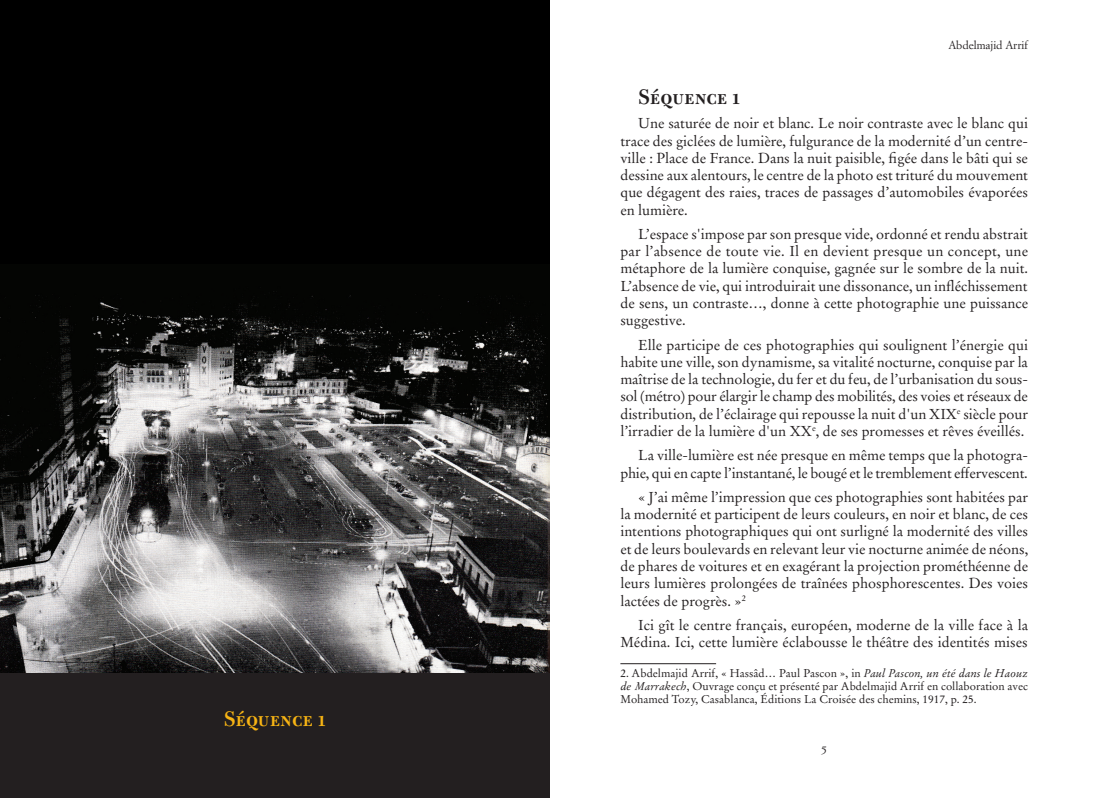
<style>
.page{position:relative;width:1099px;height:798px;background:#fff}
.page>*{position:absolute;margin:0;border:0;box-sizing:border-box;transform-origin:0 0}
.G_titre_centré18{font:600 22.5px "Bulmer MT Std";letter-spacing:.015em;color:#f7b414}
.Texte_N{font:600 22.5px "Bulmer MT Std";letter-spacing:.015em;color:#231f20}
.Texte_N-2{font:14.38px/17.2px "Stempel Garamond LT Std";letter-spacing:-.005em;color:#231f20;text-align:justify}
.Note_bat{font:11.25px/13.1px "Stempel Garamond LT Std";color:#231f20;text-align:justify}
.t1{font:11.25px "Simoncini Garamond Std";color:#231f20}
.s1{font-style:italic}
</style>
<div class="page">
<div style="left:0;top:562px;width:549px;height:235px;background:#231f20"></div>
<hr style="left:620px;top:663px;width:96px;height:1px;background:#231f20">
<div style="left:0;top:0;width:549px;height:672px;background:#000"></div>
<img style="left:0;top:291px;width:549px;height:381px">
<p class="G_titre_centré18" style="left:224px;top:706px;width:103px">Séquence 1</p>
<p class="t1" style="left:948px;top:39px;width:81px">Abdelmajid Arrif</p>
<p class="Texte_N" style="left:638px;top:85px;width:103px">Séquence 1</p>
<p class="Texte_N-2" style="left:620px;top:115px;width:409px;text-indent:18px">Une saturée de noir et blanc. Le noir contraste avec le blanc qui trace des giclées de lumière, fulgurance de la modernité d’un centre&shy;ville : Place de France. Dans la nuit paisible, figée dans le bâti qui se dessine aux alentours, le centre de la photo est trituré du mouvement que dégagent des raies, traces de passages d’automobiles évaporées en lumière.</p>
<p class="Texte_N-2" style="left:620px;top:225px;width:409px;text-indent:18px">L’espace s'impose par son presque vide, ordonné et rendu abstrait par l’absence de toute vie. Il en devient presque un concept, une métaphore de la lumière conquise, gagnée sur le sombre de la nuit.<br>L’absence de vie, qui introduirait une dissonance, un infléchissement de sens, un contraste…, donne à cette photographie une puissance suggestive.</p>
<p class="Texte_N-2" style="left:620px;top:336px;width:409px;text-indent:18px">Elle participe de ces photographies qui soulignent l’énergie qui habite une ville, son dynamisme, sa vitalité nocturne, conquise par la maîtrise de la technologie, du fer et du feu, de l’urbanisation du sous&shy;sol (métro) pour élargir le champ des mobilités, des voies et réseaux de distribution, de l’éclairage qui repousse la nuit d'un XIX<sup>e</sup> siècle pour l’irradier de la lumière d'un XX<sup>e</sup>, de ses promesses et rêves éveillés.</p>
<p class="Texte_N-2" style="left:620px;top:446px;width:409px;text-align:right">La ville-lumière est née presque en même temps que la photogra&shy;phie, qui en capte l’instantané, le bougé et le tremblement effervescent.</p>
<p class="Texte_N-2" style="left:620px;top:488px;width:409px;text-indent:18px">« J’ai même l’impression que ces photographies sont habitées par la modernité et participent de leurs couleurs, en noir et blanc, de ces intentions photographiques qui ont surligné la modernité des villes et de leurs boulevards en relevant leur vie nocturne animée de néons, de phares de voitures et en exagérant la projection prométhéenne de leurs lumières prolongées de traînées phosphorescentes. Des voies lactées de progrès. »<sup>2</sup></p>
<p class="Texte_N-2" style="left:620px;top:616px;width:409px;text-align:right">Ici gît le centre français, européen, moderne de la ville face à la<br>Médina. Ici, cette lumière éclabousse le théâtre des identités mises</p>
<p class="Note_bat" style="left:620px;top:666px;width:409px">2. Abdelmajid Arrif, « Hassâd… Paul Pascon », in <span class="s1">Paul Pascon, un été dans le Haouz de Marrakech</span>, Ouvrage conçu et présenté par Abdelmajid Arrif en collaboration avec Mohamed Tozy, Casablanca, Éditions La Croisée des chemins, 1917, p. 25.</p>
<p class="t1" style="left:821px;top:742px;width:7px">5</p>
</div>
